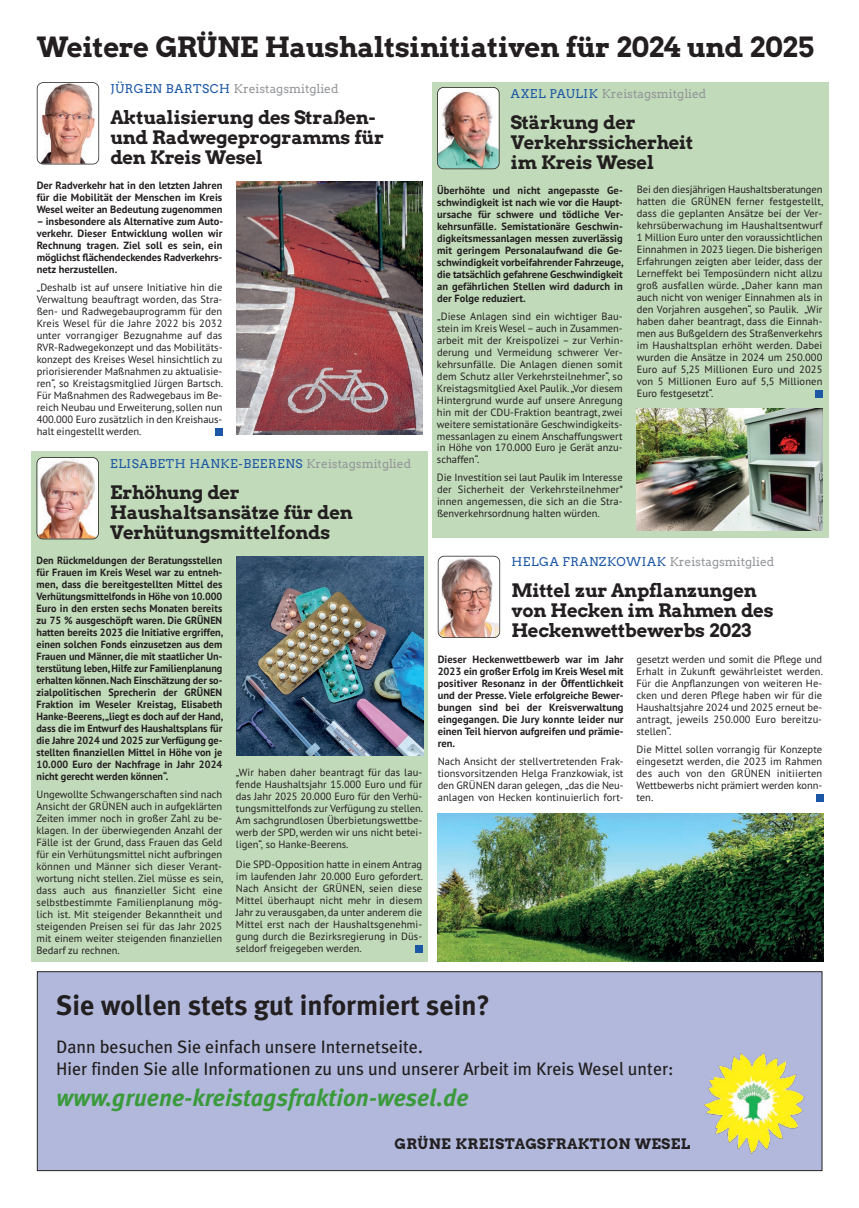
<style>
.page{position:relative;width:859px;height:1208px;background:#fff}
.page>*{position:absolute;margin:0;border:0;box-sizing:border-box;transform-origin:0 0}
.t1{font:700 28px "Meta Plus";color:#231f20}
.t2{font:27px "Arvo Gr 00 F Cn";letter-spacing:-.015em;color:#231f20}
.t3{font:italic 700 24px "Meta Plus";color:#3a9a3b}
.t4{font:18px/20px "Arvo Gr 00 F Cn";letter-spacing:-.015em;color:#231f20}
.t5{font:18px/22px "Meta Plus";color:#231f20}
.t6{font:14px "Arvo Gr 00 F Cn";letter-spacing:.03em;color:#231f20}
.t7{font:12px "Arvo";color:#939598}
.t8{font:12px "Arvo";letter-spacing:.05em;color:#1c57a5}
.t9{font:10.5px/12px "PT Sans";color:#231f20;text-align:justify}
.t10{font:700 10.5px/12px "PT Sans";color:#231f20;text-align:justify}
.s1{color:#1c57a5}
.s2{color:#939598}
</style>
<div class="page">
<div style="left:432px;top:82px;width:396px;height:455px;background:#c1dab9"></div>
<div style="left:32px;top:451px;width:396px;height:510px;background:#c1dab9"></div>
<img style="left:37px;top:82px;width:62px;height:82px">
<img style="left:236px;top:181px;width:186px;height:253px">
<img style="left:438px;top:556px;width:62px;height:82px">
<img style="left:438px;top:813px;width:385px;height:149px">
<img style="left:437px;top:87px;width:63px;height:82px">
<img style="left:636px;top:408px;width:186px;height:122px">
<img style="left:37px;top:457px;width:62px;height:82px">
<div style="left:38px;top:972px;width:783px;height:198px;background:#b1b8db"></div>
<div style="left:37px;top:971px;width:785px;height:200px;border:1px solid #231f20"></div>
<img style="left:704px;top:1053px;width:101px;height:101px">
<img style="left:237px;top:556px;width:186px;height:200px">
<div style="left:215px;top:428px;width:8px;height:7px;background:#1c57a5"></div>
<div style="left:816px;top:794px;width:7px;height:7px;background:#1c57a5"></div>
<div style="left:415px;top:945px;width:7px;height:7px;background:#1c57a5"></div>
<div style="left:815px;top:391px;width:7px;height:7px;background:#1c57a5"></div>
<h2 class="t2" style="left:37px;top:32px;width:779px">Weitere GRÜNE Haushaltsinitiativen für 2024 und 2025</h2>
<p class="t7" style="left:110px;top:82px;width:230px"><span class="s1">JÜRGEN BARTSCH</span> Kreistagsmitglied</p>
<h3 class="t4" style="left:110px;top:108px;width:275px">Aktualisierung des Straßen&shy;und Radwegeprogramms für den Kreis Wesel</h3>
<p class="t10" style="left:37px;top:179px;width:187px">Der Radverkehr hat in den letzten Jahren für die Mobilität der Menschen im Kreis Wesel weiter an Bedeutung zugenommen</p>
<p class="t10" style="left:37px;top:215px;width:188px">– insbesondere als Alternative zum Auto&shy;verkehr. Dieser Entwicklung wollen wir Rechnung tragen. Ziel soll es sein, ein möglichst flächendeckendes Radverkehrs&shy;netz herzustellen.</p>
<p class="t9" style="left:37px;top:281px;width:188px">„Deshalb ist auf unsere Initiative hin die Verwaltung beauftragt worden, das Stra&shy;ßen- und Radwegebauprogramm für den Kreis Wesel für die Jahre 2022 bis 2032 unter vorrangiger Bezugnahme auf das RVR-Radwegekonzept und das Mobilitäts&shy;konzept des Kreises Wesel hinsichtlich zu priorisierender Maßnahmen zu aktualisie&shy;ren“, so Kreistagsmitglied Jürgen Bartsch.<br>Für Maßnahmen des Radwegebaus im Be&shy;reich Neubau und Erweiterung, sollen nun 400.000 Euro zusätzlich in den Kreishaus&shy;halt eingestellt werden.</p>
<p class="t8" style="left:110px;top:456px;width:302px">ELISABETH HANKE-BEERENS <span class="s2">Kreistagsmitglied</span></p>
<h3 class="t4" style="left:110px;top:482px;width:244px">Erhöhung der<br>Haushaltsansätze für den<br>Verhütungsmittelfonds</h3>
<p class="t10" style="left:36px;top:554px;width:188px">Den Rückmeldungen der Beratungsstellen für Frauen im Kreis Wesel war zu entneh&shy;men, dass die bereitgestellten Mittel des Verhütungsmittelfonds in Höhe von 10.000<br>Euro in den ersten sechs Monaten bereits zu 75 % ausgeschöpft waren. Die GRÜNEN hatten bereits 2023 die Initiative ergriffen, einen solchen Fonds einzusetzen aus dem Frauen und Männer, die mit staatlicher Un&shy;terstütung leben, Hilfe zur Familienplanung erhalten können. Nach Einschätzung der so&shy;zialpolitischen Sprecherin der GRÜNEN Fraktion im Weseler Kreistag, Elisabeth Hanke-Beerens, „liegt es doch auf der Hand, dass die im Entwurf des Haushaltsplans für die Jahre 2024 und 2025 zur Verfügung ge&shy;stellten finanziellen Mittel in Höhe von je 10.000 Euro der Nachfrage in Jahr 2024 nicht gerecht werden können“.</p>
<p class="t9" style="left:36px;top:788px;width:188px">Ungewollte Schwangerschaften sind nach Ansicht der GRÜNEN auch in aufgeklärten Zeiten immer noch in großer Zahl zu be&shy;klagen. In der überwiegenden Anzahl der Fälle ist der Grund, dass Frauen das Geld für ein Verhütungsmittel nicht aufbringen können und Männer sich dieser Verant&shy;wortung nicht stellen. Ziel müsse es sein, dass auch aus finanzieller Sicht eine selbstbestimmte Familienplanung mög&shy;lich ist. Mit steigender Bekanntheit und steigenden Preisen sei für das Jahr 2025 mit einem weiter steigenden finanziellen Bedarf zu rechnen.</p>
<p class="t9" style="left:236px;top:766px;width:189px">„Wir haben daher beantragt für das lau&shy;fende Haushaltsjahr 15.000 Euro und für das Jahr 2025 20.000 Euro für den Verhü&shy;tungsmittelfonds zur Verfügung zu stellen.<br>Am sachgrundlosen Überbietungswettbe&shy;werb der SPD, werden wir uns nicht betei&shy;ligen“, so Hanke-Beerens.</p>
<p class="t9" style="left:236px;top:858px;width:189px">Die SPD-Opposition hatte in einem Antrag im laufenden Jahr 20.000 Euro gefordert.<br>Nach Ansicht der GRÜNEN, seien diese Mittel überhaupt nicht mehr in diesem Jahr zu verausgaben, da unter anderem die Mittel erst nach der Haushaltsgenehmi&shy;gung durch die Bezirksregierung in Düs&shy;seldorf freigegeben werden.</p>
<p class="t7" style="left:511px;top:86px;width:197px"><span class="s1">AXEL PAULIK</span> Kreistagsmitglied</p>
<h3 class="t4" style="left:511px;top:112px;width:184px">Stärkung der<br>Verkehrssicherheit im Kreis Wesel</h3>
<p class="t10" style="left:437px;top:184px;width:188px">Überhöhte und nicht angepasste Ge&shy;schwindigkeit ist nach wie vor die Haupt&shy;ursache für schwere und tödliche Ver&shy;kehrsunfälle. Semistationäre Geschwin&shy;digkeitsmessanlagen messen zuverlässig mit geringem Personalaufwand die Ge&shy;schwindigkeit vorbeifahrender Fahrzeuge, die tatsächlich gefahrene Geschwindigkeit an gefährlichen Stellen wird dadurch in der Folge reduziert.</p>
<p class="t9" style="left:437px;top:310px;width:188px">„Diese Anlagen sind ein wichtiger Bau&shy;stein im Kreis Wesel –auch in Zusammen&shy;arbeit mit der Kreispolizei – zur Verhin&shy;derung und Vermeidung schwerer Ver&shy;kehrsunfälle. Die Anlagen dienen somit dem Schutz aller Verkehrsteilnehmer“, so Kreistagsmitglied Axel Paulik. „Vor diesem Hintergrund wurde auf unsere Anregung hin mit der CDU-Fraktion beantragt, zwei weitere semistationäre Geschwindigkeits&shy;messanlagen zu einem Anschaffungswert in Höhe von 170.000 Euro je Gerät anzu&shy;schaffen“.</p>
<p class="t9" style="left:437px;top:471px;width:188px">Die Investition sei laut Paulik im Interesse der Sicherheit der Verkehrsteilnehmer* innen angemessen, die sich an die Stra&shy;ßenverkehrsordnung halten würden.</p>
<p class="t9" style="left:637px;top:183px;width:188px">Bei den diesjährigen Haushaltsberatungen hatten die GRÜNEN ferner festgestellt, dass die geplanten Ansätze bei der Ver&shy;kehrsüberwachung im Haushaltsentwurf 1 Million Euro unter den voraussichtlichen Einnahmen in 2023 liegen. Die bisherigen Erfahrungen zeigten aber leider, dass der Lerneffekt bei Temposündern nicht allzu groß ausfallen würde. „Daher kann man auch nicht von weniger Einnahmen als in den Vorjahren ausgehen“, so Paulik. „Wir haben daher beantragt, dass die Einnah&shy;men aus Bußgeldern des Straßenverkehrs im Haushaltsplan erhöht werden. Dabei wurden die Ansätze in 2024 um 250.000<br>Euro auf 5,25 Millionen Euro und 2025 von 5 Millionen Euro auf 5,5 Millionen Euro festgesetzt“.</p>
<p class="t7" style="left:511px;top:555px;width:264px"><span class="s1">HELGA FRANZKOWIAK</span> Kreistagsmitglied</p>
<h3 class="t4" style="left:511px;top:581px;width:264px">Mittel zur Anpflanzungen von Hecken im Rahmen des<br>Heckenwettbewerbs 2023</h3>
<p class="t10" style="left:438px;top:652px;width:187px">Dieser Heckenwettbewerb war im Jahr 2023 ein großer Erfolg im Kreis Wesel mit positiver Resonanz in der Öffentlichkeit und der Presse. Viele erfolgreiche Bewer&shy;bungen sind bei der Kreisverwaltung eingegangen. Die Jury konnte leider nur einen Teil hiervon aufgreifen und prämie&shy;ren.</p>
<p class="t9" style="left:438px;top:754px;width:187px">Nach Ansicht der stellvertretenden Frak&shy;tionsvorsitzenden Helga Franzkowiak, ist den GRÜNEN daran gelegen, „das die Neu&shy;anlagen von Hecken kontinuierlich fort-</p>
<p class="t9" style="left:636px;top:653px;width:188px">gesetzt werden und somit die Pflege und Erhalt in Zukunft gewährleistet werden.<br>Für die Anpflanzungen von weiteren He&shy;cken und deren Pflege haben wir für die Haushaltsjahre 2024 und 2025 erneut be&shy;antragt, jeweils 250.000 Euro bereitzu&shy;stellen“.</p>
<p class="t9" style="left:636px;top:743px;width:187px">Die Mittel sollen vorrangig für Konzepte eingesetzt werden, die 2023 im Rahmen des auch von den GRÜNEN initiierten Wettbewerbs nicht prämiert werden konn&shy;ten.</p>
<h1 class="t1" style="left:56px;top:988px;width:436px">Sie wollen stets gut informiert sein?</h1>
<h3 class="t5" style="left:56px;top:1035px;width:619px">Dann besuchen Sie einfach unsere Internetseite.<br>Hier finden Sie alle Informationen zu uns und unserer Arbeit im Kreis Wesel unter:</h3>
<h3 class="t3" style="left:56px;top:1083px;width:414px">www.gruene-kreistagsfraktion-wesel.de</h3>
<h3 class="t6" style="left:395px;top:1135px;width:297px">GRÜNE KREISTAGSFRAKTION WESEL</h3>
</div>
